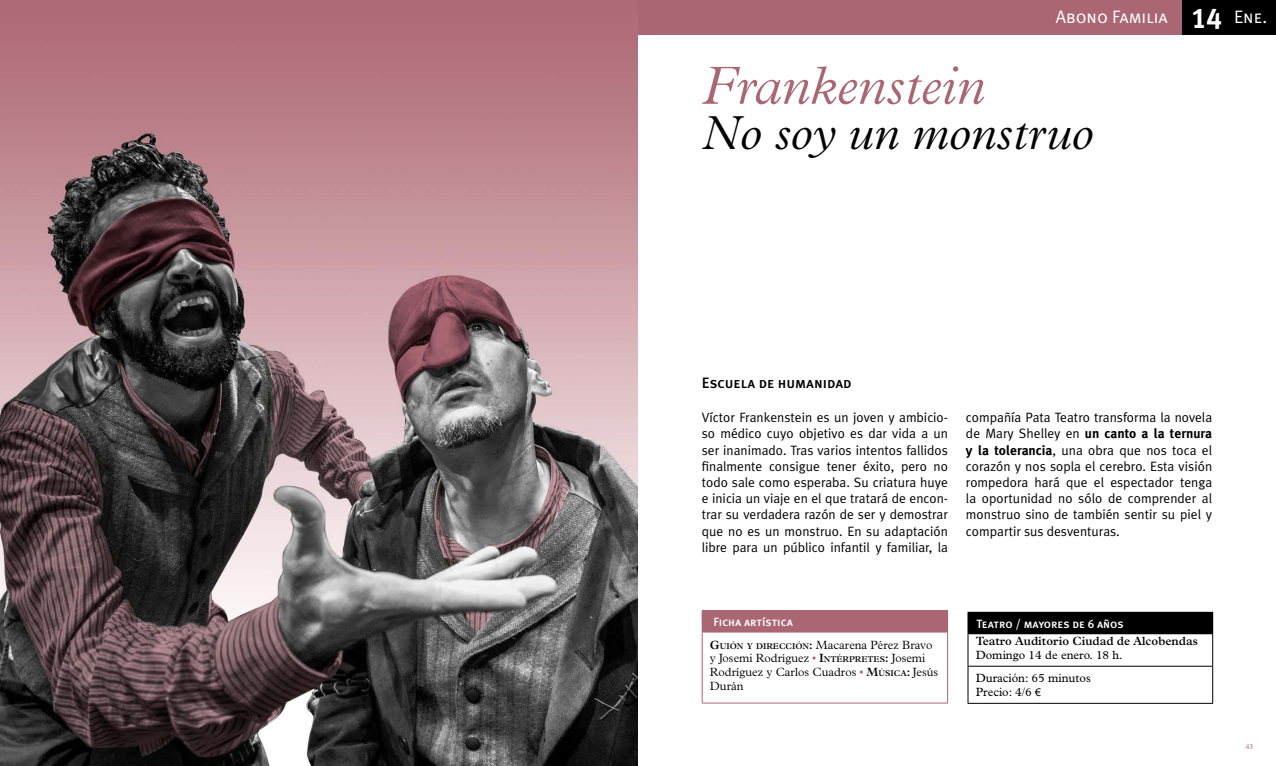
<style>
.page{position:relative;width:1276px;height:766px;background:#fff}
.page>*{position:absolute;margin:0;border:0;box-sizing:border-box;transform-origin:0 0}
.t1{font:italic 300 54px "Plantin";color:#ab6674}
.t2{font:italic 300 48px "Plantin";color:#000}
.t3{font:18px "Meta Plus Normal Caps";color:#fff}
.t4{font:15px "Meta Plus Medium Caps";color:#000}
.t5{font:13.5px/16.2px "Meta Plus Normal";color:#000;text-align:justify}
.t6{font:700 13.5px "Meta Plus";color:#000}
.t7{font:300 12px/13.6px "Plantin";color:#000}
.t8{font:12px/23.4px "Plantin";color:#000}
.t9{font:12px "Meta Plus Medium Caps";color:#fff}
.t10{font:600 12px "Plantin";color:#000}
.t11{font:300 7.65px "Plantin";color:#ab6674}
.s1{font-family:"Meta Plus Bold Caps";font-size:28.5px}
.s2{font-family:"Meta Plus Normal";font-weight:400}
.s3{font-family:"Meta Plus";font-weight:700}
.s4{font-weight:600}
.s5{font-weight:600;font-size:8.4px}
.s6{color:#ab6674}
.s7{font-family:"Arial";font-size:10.5px}
</style>
<div class="page">
<div style="left:1181px;top:0;width:95px;height:35px;background:#000"></div>
<div style="left:638px;top:0;width:543px;height:35px;background:#ab6674"></div>
<div style="left:702px;top:610px;width:245px;height:22px;background:#ab6674"></div>
<svg style="left:947px;top:610px;width:1px;height:21px"></svg>
<hr style="left:702px;top:631px;width:246px;height:1px;background:#ab6674">
<hr style="left:702px;top:632px;width:1px;height:70px;background:#ab6674">
<hr style="left:947px;top:632px;width:1px;height:70px;background:#ab6674">
<hr style="left:702px;top:702px;width:246px;height:1px;background:#ab6674">
<div style="left:968px;top:612px;width:244px;height:21px;background:#000"></div>
<hr style="left:967px;top:611px;width:246px;height:1px;background:#000">
<svg style="left:967px;top:612px;width:1px;height:21px"></svg>
<svg style="left:1212px;top:612px;width:1px;height:21px"></svg>
<hr style="left:967px;top:634px;width:1px;height:31px;background:#000">
<hr style="left:1212px;top:634px;width:1px;height:31px;background:#000">
<hr style="left:967px;top:665px;width:246px;height:1px;background:#000">
<hr style="left:967px;top:666px;width:1px;height:36px;background:#000">
<hr style="left:1212px;top:666px;width:1px;height:36px;background:#000">
<hr style="left:967px;top:702px;width:246px;height:1px;background:#000">
<hr style="left:967px;top:633px;width:246px;height:1px;background:#000">
<img style="left:0;top:0;width:638px;height:765px">
<h3 class="t3" style="left:1055px;top:7px;width:213px">Abono Familia <span class="s1">14</span> Ene.</h3>
<h1 class="t1" style="left:702px;top:56px;width:284px">Frankenstein</h1>
<h2 class="t2" style="left:702px;top:106px;width:393px">No soy un monstruo</h2>
<p class="t4" style="left:702px;top:374px;width:152px">Escuela de humanidad</p>
<p class="t5" style="left:702px;top:409px;width:248px">Víctor Frankenstein es un joven y ambicio&shy;so médico cuyo objetivo es dar vida a un ser inanimado. Tras varios intentos fallidos finalmente consigue tener éxito, pero no todo sale como esperaba. Su criatura huye e inicia un viaje en el que tratará de encon&shy;trar su verdadera razón de ser y demostrar que no es un monstruo. En su adaptación libre para un público infantil y familiar, la</p>
<p class="t5" style="left:966px;top:409px;width:248px">compañía Pata Teatro transforma la novela</p>
<p class="t6" style="left:966px;top:426px;width:248px"><span class="s2">de Mary Shelley en</span> un canto a la ternura</p>
<p class="t5" style="left:966px;top:441px;width:248px"><span class="s3">y la tolerancia</span>, una obra que nos toca el corazón y nos sopla el cerebro. Esta visión rompedora hará que el espectador tenga la oportunidad no sólo de comprender al monstruo sino de también sentir su piel y compartir sus desventuras.</p>
<p class="t9" style="left:713px;top:614px;width:81px">Ficha artística</p>
<p class="t7" style="left:710px;top:637px;width:230px"><span class="s4">G</span><span class="s5">UIÓN Y DIRECCIÓN</span><span class="s4">:</span> Macarena Pérez Bravo y Josemi Rodríguez <span class="s6">•</span> <span class="s4">I</span><span class="s5">NTÉRPRETES</span><span class="s4">:</span> Josemi<br>Rodríguez y Carlos Cuadros <span class="s6">•</span> <span class="s4">M</span><span class="s5">ÚSICA</span><span class="s4">:</span> Jesús<br>Durán</p>
<p class="t9" style="left:976px;top:616px;width:149px">Teatro / mayores de 6 años</p>
<p class="t10" style="left:975px;top:633px;width:224px">Teatro Auditorio Ciudad de Alcobendas</p>
<p class="t8" style="left:975px;top:642px;width:149px">Domingo 14 de enero. 18 h.<br>Duración: 65 minutos</p>
<p class="t8" style="left:975px;top:679px;width:67px">Precio: 4/6 <span class="s7">€</span></p>
<p class="t11" style="left:1245px;top:742px;width:9px">43</p>
</div>
